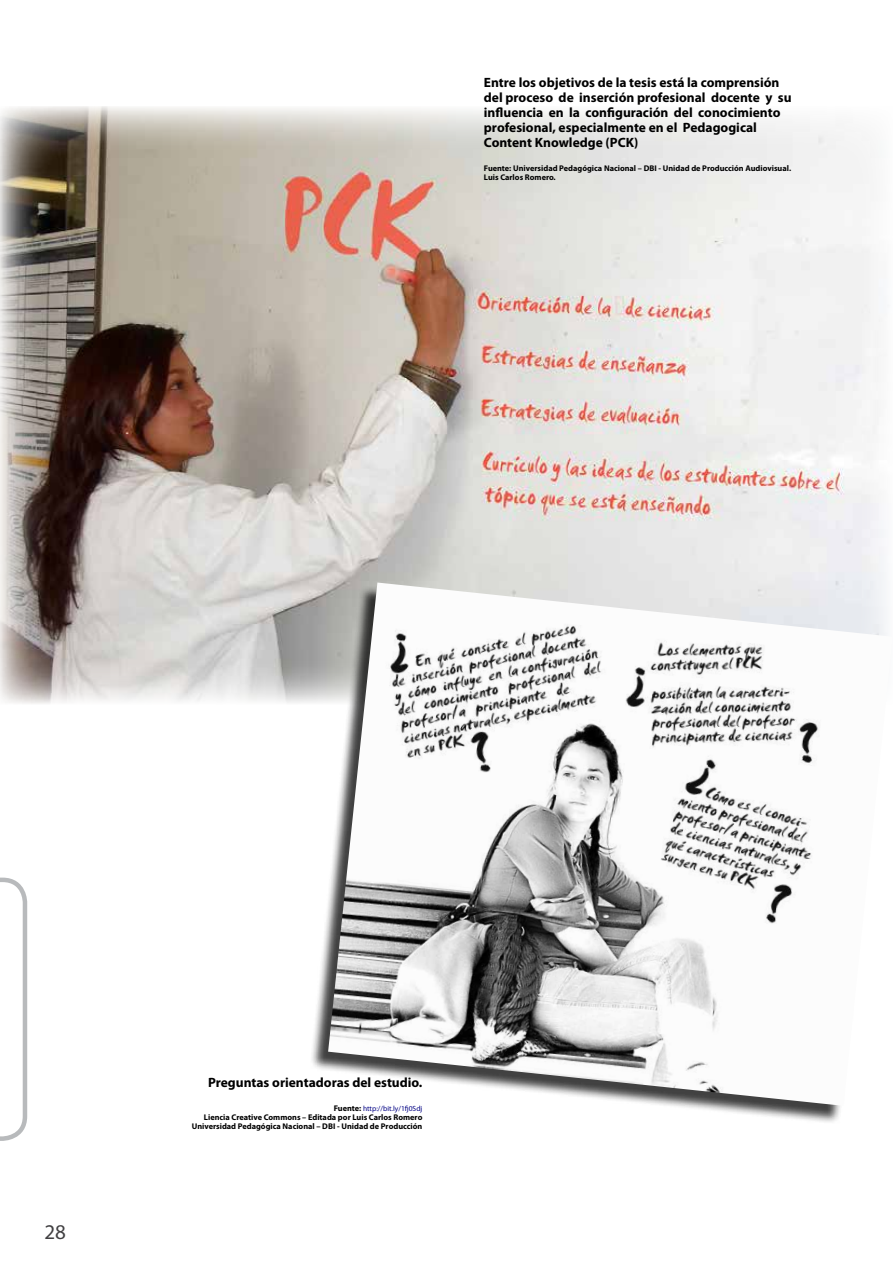
<style>
.page{position:relative;width:893px;height:1263px;background:#fff}
.page>*{position:absolute;margin:0;border:0;box-sizing:border-box;transform-origin:0 0}
.t1{font:21px "Myriad Pro";color:#414042}
.t2{font:700 13.5px/15px "Myriad Pro";color:#000}
.t3{font:700 8.25px/9px "Myriad Pro";color:#000}
.t4{font:7.5px "Myriad Pro";color:#000084}
.s1{font-weight:700;font-size:8.25px;color:#000}
</style>
<div class="page">
<img style="left:0;top:106px;width:885px;height:598px">
<div style="left:310px;top:585px;width:580px;height:539px;background:#000;opacity:.75"></div>
<img style="left:328px;top:582px;width:562px;height:524px">
<svg style="left:0;top:878px;width:27px;height:263px"></svg>
<p class="t2" style="left:484px;top:75px;width:309px">Entre los objetivos de la tesis está la comprensión del proceso de inserción profesional docente y su influencia en la configuración del conocimiento profesional, especialmente en el Pedagogical Content Knowledge (PCK)</p>
<p class="t3" style="left:484px;top:164px;width:309px">Fuente: Universidad Pedagógica Nacional – DBI - Unidad de Producción Audiovisual.<br>Luis Carlos Romero.</p>
<h1 class="t1" style="left:44px;top:1219px;width:23px">28</h1>
<p class="t2" style="left:208px;top:1075px;width:216px">Preguntas orientadoras del estudio.</p>
<p class="t4" style="left:334px;top:1104px;width:90px"><span class="s1">Fuente:</span> http://bit.ly/1fj0Sdj</p>
<p class="t3" style="left:192px;top:1113px;width:232px;text-align:right">Liencia Creative Commons – Editada por Luis Carlos Romero<br>Universidad Pedagógica Nacional – DBI - Unidad de Producción</p>
</div>
